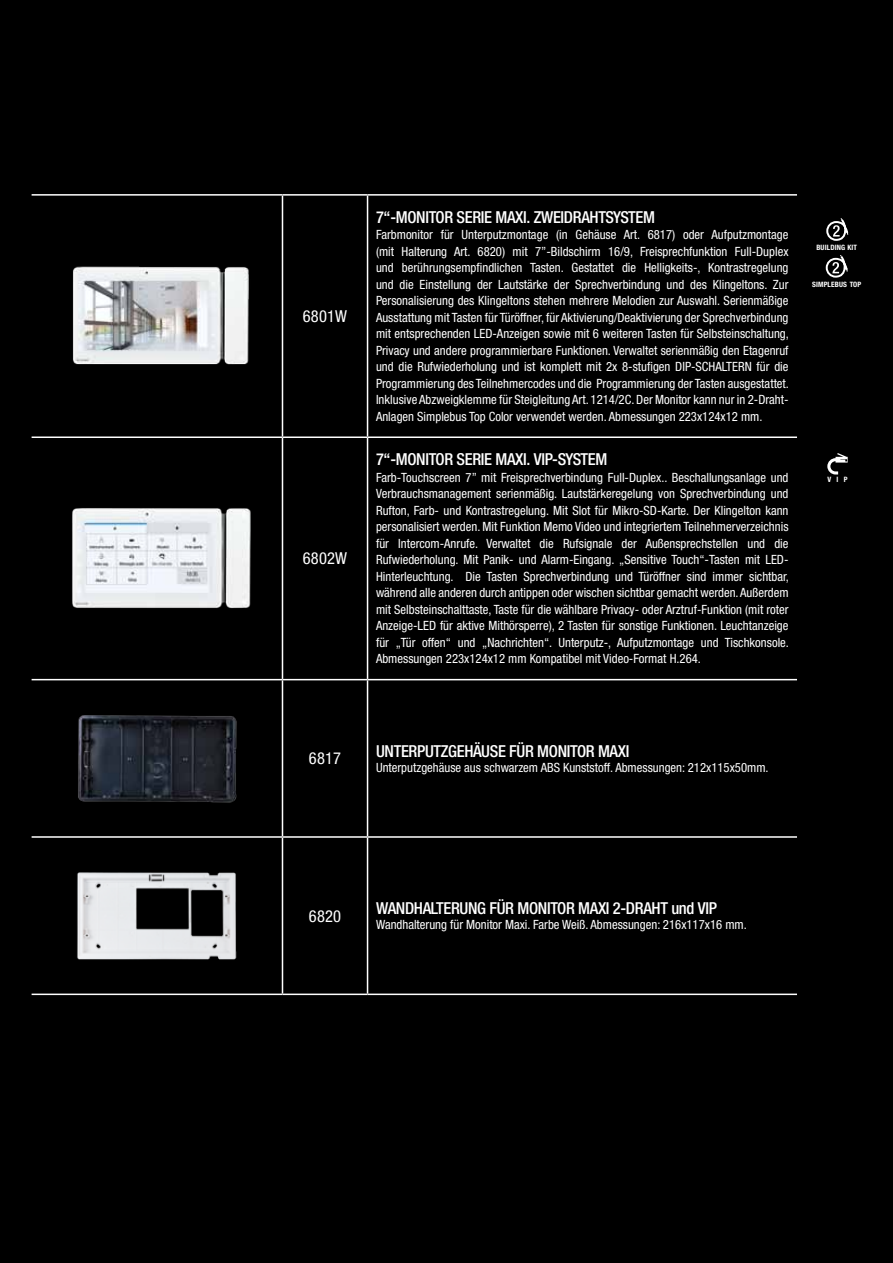
<style>
.page{position:relative;width:893px;height:1263px;background:#000}
.page>*{position:absolute;margin:0;border:0;box-sizing:border-box;transform-origin:0 0}
.t1{font:500 condensed 16.5px "Helvetica Neue LTW1 G";letter-spacing:-.02em;color:#fff}
.t2{font:condensed 16.5px "Helvetica Neue LTW1 G";letter-spacing:.01em;color:#fff}
.t3{font:condensed 12.75px/16.5px "Helvetica Neue LTW1 G";color:#fff;text-align:justify}
.t4{font:700 condensed 7.35px "Helvetica Neue LTW1 G";letter-spacing:.02em;color:#fff}
</style>
<div class="page">
<hr style="left:32px;top:194px;width:250px;height:2px;background:#fff">
<hr style="left:282px;top:194px;width:86px;height:2px;background:#fff">
<hr style="left:368px;top:194px;width:429px;height:2px;background:#fff">
<hr style="left:32px;top:436px;width:250px;height:2px;background:#fff">
<hr style="left:282px;top:436px;width:86px;height:2px;background:#fff">
<hr style="left:368px;top:436px;width:429px;height:2px;background:#fff">
<hr style="left:32px;top:679px;width:250px;height:1px;background:#fff">
<hr style="left:282px;top:679px;width:86px;height:1px;background:#fff">
<hr style="left:368px;top:679px;width:429px;height:1px;background:#fff">
<hr style="left:32px;top:836px;width:250px;height:2px;background:#fff">
<hr style="left:282px;top:836px;width:86px;height:2px;background:#fff">
<hr style="left:368px;top:836px;width:429px;height:2px;background:#fff">
<hr style="left:32px;top:993px;width:250px;height:2px;background:#fff">
<hr style="left:282px;top:993px;width:86px;height:2px;background:#fff">
<hr style="left:368px;top:993px;width:429px;height:2px;background:#fff">
<hr style="left:282px;top:196px;width:1px;height:240px;background:#fff">
<hr style="left:367px;top:196px;width:1px;height:240px;background:#fff">
<hr style="left:282px;top:438px;width:1px;height:241px;background:#fff">
<hr style="left:367px;top:438px;width:1px;height:241px;background:#fff">
<hr style="left:282px;top:680px;width:1px;height:156px;background:#fff">
<hr style="left:367px;top:680px;width:1px;height:156px;background:#fff">
<hr style="left:282px;top:838px;width:1px;height:155px;background:#fff">
<hr style="left:367px;top:838px;width:1px;height:155px;background:#fff">
<img style="left:73px;top:266px;width:176px;height:99px">
<img style="left:72px;top:508px;width:179px;height:101px">
<img style="left:78px;top:715px;width:159px;height:88px">
<img style="left:77px;top:872px;width:160px;height:88px">
<svg style="left:825px;top:255px;width:23px;height:23px"></svg>
<svg style="left:827px;top:453px;width:21px;height:21px"></svg>
<svg style="left:826px;top:218px;width:23px;height:23px"></svg>
<p class="t2" style="left:303px;top:306px;width:46px">6801W</p>
<p class="t2" style="left:303px;top:549px;width:46px">6802W</p>
<p class="t1" style="left:376px;top:207px;width:280px">7“-MONITOR SERIE MAXI. ZWEIDRAHTSYSTEM</p>
<p class="t3" style="left:376px;top:227px;width:414px">Farbmonitor für Unterputzmontage (in Gehäuse Art. 6817) oder Aufputzmontage (mit Halterung Art. 6820) mit 7”-Bildschirm 16/9, Freisprechfunktion Full-Duplex und berührungsempfindlichen Tasten. Gestattet die Helligkeits-, Kontrastregelung und die Einstellung der Lautstärke der Sprechverbindung und des Klingeltons. Zur Personalisierung des Klingeltons stehen mehrere Melodien zur Auswahl. Serienmäßige Ausstattung mit Tasten für Türöffner, für Aktivierung/Deaktivierung der Sprechverbindung mit entsprechenden LED-Anzeigen sowie mit 6 weiteren Tasten für Selbsteinschaltung, Privacy und andere programmierbare Funktionen. Verwaltet serienmäßig den Etagenruf und die Rufwiederholung und ist komplett mit 2x 8-stufigen DIP-SCHALTERN für die Programmierung des Teilnehmercodes und die Programmierung der Tasten ausgestattet.<br>Inklusive Abzweigklemme für Steigleitung Art. 1214/2C. Der Monitor kann nur in 2-Draht-Anlagen Simplebus Top Color verwendet werden. Abmessungen 223x124x12 mm.</p>
<p class="t1" style="left:376px;top:449px;width:233px">7“-MONITOR SERIE MAXI. VIP-SYSTEM</p>
<p class="t3" style="left:376px;top:469px;width:414px">Farb-Touchscreen 7” mit Freisprechverbindung Full-Duplex.. Beschallungsanlage und Verbrauchsmanagement serienmäßig. Lautstärkeregelung von Sprechverbindung und Rufton, Farb- und Kontrastregelung. Mit Slot für Mikro-SD-Karte. Der Klingelton kann personalisiert werden. Mit Funktion Memo Video und integriertem Teilnehmerverzeichnis für Intercom-Anrufe. Verwaltet die Rufsignale der Außensprechstellen und die Rufwiederholung. Mit Panik- und Alarm-Eingang. „Sensitive Touch“-Tasten mit LED-Hinterleuchtung. Die Tasten Sprechverbindung und Türöffner sind immer sichtbar, während alle anderen durch antippen oder wischen sichtbar gemacht werden. Außerdem mit Selbsteinschalttaste, Taste für die wählbare Privacy- oder Arztruf-Funktion (mit roter Anzeige-LED für aktive Mithörsperre), 2 Tasten für sonstige Funktionen. Leuchtanzeige für „Tür offen“ und „Nachrichten“. Unterputz-, Aufputzmontage und Tischkonsole.<br>Abmessungen 223x124x12 mm Kompatibel mit Video-Format H.264.</p>
<p class="t4" style="left:816px;top:243px;width:42px">BUILDING KIT</p>
<p class="t4" style="left:812px;top:280px;width:51px">SIMPLEBUS TOP</p>
<p class="t4" style="left:827px;top:475px;width:22px">VIP</p>
<p class="t2" style="left:309px;top:749px;width:34px">6817</p>
<p class="t1" style="left:376px;top:741px;width:255px">UNTERPUTZGEHÄUSE FÜR MONITOR MAXI</p>
<p class="t3" style="left:376px;top:759px;width:394px">Unterputzgehäuse aus schwarzem ABS Kunststoff. Abmessungen: 212x115x50mm.</p>
<p class="t2" style="left:309px;top:906px;width:34px">6820</p>
<p class="t1" style="left:376px;top:898px;width:342px">WANDHALTERUNG FÜR MONITOR MAXI 2-DRAHT und VIP</p>
<p class="t3" style="left:376px;top:916px;width:372px">Wandhalterung für Monitor Maxi. Farbe Weiß. Abmessungen: 216x117x16 mm.</p>
</div>
